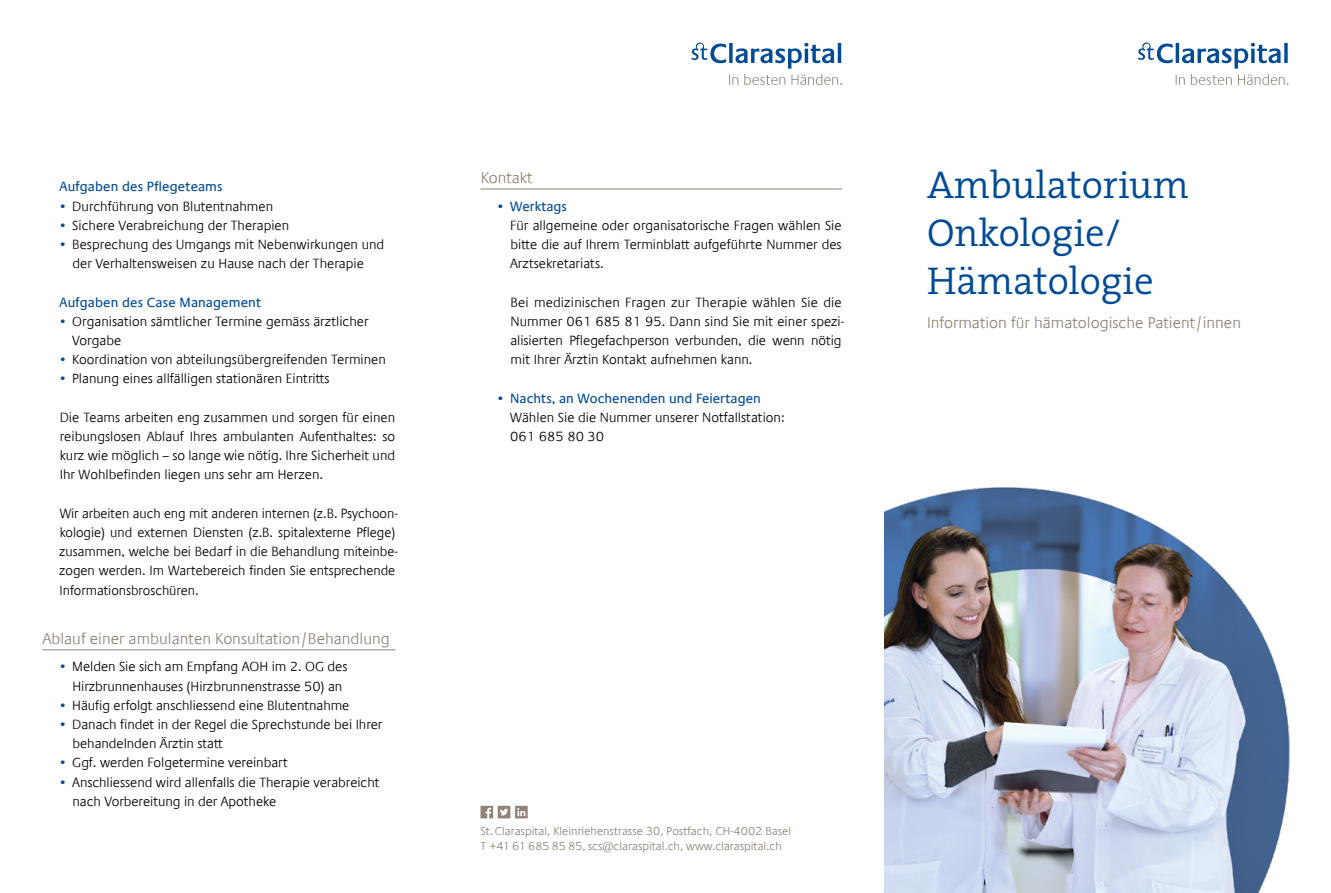
<style>
.page{position:relative;width:1331px;height:893px;background:#fff}
.page>*{position:absolute;margin:0;border:0;box-sizing:border-box;transform-origin:0 0}
.t1{font:300 39px/48px "The Serif";color:#004b96}
.t2{font:300 15.75px "Praxis Com";color:#908375}
.t3{font:300 13.5px/19.2px "Praxis Com";letter-spacing:-.005em;color:#000}
.t4{font:13.5px "Praxis Com";letter-spacing:.005em;color:#004b96}
.t5{font:300 11.7px/15px "Praxis Com";color:#908375}
.s1{font-weight:400;color:#004b96}
</style>
<div class="page">
<img style="left:884px;top:487px;width:406px;height:406px">
<hr style="left:480px;top:189px;width:362px;height:1px;background:#908375">
<svg style="left:480px;top:806px;width:48px;height:12px"></svg>
<svg style="left:692px;top:43px;width:150px;height:42px"></svg>
<svg style="left:1138px;top:43px;width:150px;height:42px"></svg>
<hr style="left:43px;top:650px;width:352px;height:1px;background:#908375">
<p class="t4" style="left:60px;top:179px;width:165px">Aufgaben des Pflegeteams</p>
<p class="t3" style="left:60px;top:196px;width:214px"><span class="s1">•</span> Durchführung von Blutentnahmen</p>
<p class="t3" style="left:60px;top:216px;width:230px"><span class="s1">•</span> Sichere Verabreichung der Therapien</p>
<p class="t3" style="left:72px;top:235px;width:313px;text-indent:-12px"><span class="s1">•</span> Besprechung des Umgangs mit Nebenwirkungen und der Verhaltensweisen zu Hause nach der Therapie</p>
<p class="t4" style="left:60px;top:294px;width:203px">Aufgaben des Case Management</p>
<p class="t3" style="left:72px;top:312px;width:298px;text-indent:-12px"><span class="s1">•</span> Organisation sämtlicher Termine gemäss ärztlicher<br>Vorgabe</p>
<p class="t3" style="left:60px;top:350px;width:327px"><span class="s1">•</span> Koordination von abteilungsübergreifenden Terminen</p>
<p class="t3" style="left:60px;top:369px;width:271px"><span class="s1">•</span> Planung eines allfälligen stationären Eintritts</p>
<p class="t3" style="left:60px;top:408px;width:337px;text-align:justify">Die Teams arbeiten eng zusammen und sorgen für einen reibungslosen Ablauf Ihres ambulanten Aufenthaltes: so kurz wie möglich – so lange wie nötig. Ihre Sicherheit und Ihr Wohlbefinden liegen uns sehr am Herzen.</p>
<p class="t3" style="left:59px;top:504px;width:340px">Wir arbeiten auch eng mit anderen internen (z.B. Psychoon&shy;kologie) und externen Diensten (z.B. spitalexterne Pflege) zusammen, welche bei Bedarf in die Behandlung miteinbe&shy;zogen werden. Im Wartebereich finden Sie entsprechende Informationsbroschüren.</p>
<p class="t2" style="left:42px;top:630px;width:349px">Ablauf einer ambulanten Konsultation/Behandlung</p>
<p class="t3" style="left:60px;top:657px;width:289px;text-align:center"><span class="s1">•</span> Melden Sie sich am Empfang AOH im 2. OG des<br>Hirzbrunnenhauses (Hirzbrunnenstrasse 50) an</p>
<p class="t3" style="left:60px;top:696px;width:290px"><span class="s1">•</span> Häufig erfolgt anschliessend eine Blutentnahme</p>
<p class="t3" style="left:73px;top:715px;width:311px;text-indent:-12px"><span class="s1">•</span> Danach findet in der Regel die Sprechstunde bei Ihrer behandelnden Ärztin statt</p>
<p class="t3" style="left:60px;top:753px;width:229px"><span class="s1">•</span> Ggf. werden Folgetermine vereinbart</p>
<p class="t3" style="left:73px;top:772px;width:308px;text-indent:-12px"><span class="s1">•</span> Anschliessend wird allenfalls die Therapie verabreicht nach Vorbereitung in der Apotheke</p>
<p class="t2" style="left:481px;top:169px;width:54px">Kontakt</p>
<p class="t4" style="left:498px;top:198px;width:70px">• Werktags</p>
<p class="t3" style="left:510px;top:216px;width:333px;text-align:justify">Für allgemeine oder organisatorische Fragen wählen Sie bitte die auf Ihrem Terminblatt aufgeführte Nummer des Arztsekretariats.</p>
<p class="t3" style="left:510px;top:292px;width:336px">Bei medizinischen Fragen zur Therapie wählen Sie die Nummer 061 685 81 95. Dann sind Sie mit einer spezi&shy;alisierten Pflegefachperson verbunden, die wenn nötig mit Ihrer Ärztin Kontakt aufnehmen kann.</p>
<p class="t4" style="left:498px;top:390px;width:264px">• Nachts, an Wochenenden und Feiertagen</p>
<p class="t3" style="left:510px;top:408px;width:276px">Wählen Sie die Nummer unserer Notfallstation:<br>061 685 80 30</p>
<p class="t5" style="left:480px;top:824px;width:312px">St.Claraspital, Kleinriehenstrasse 30, Postfach, CH-4002 Basel<br>T +41 61 685 85 85, scs@claraspital.ch, www.claraspital.ch</p>
<h1 class="t1" style="left:927px;top:160px;width:263px">Ambulatorium<br>Onkologie/<br>Hämatologie</h1>
<p class="t2" style="left:927px;top:314px;width:316px">Information für hämatologische Patient/innen</p>
</div>
